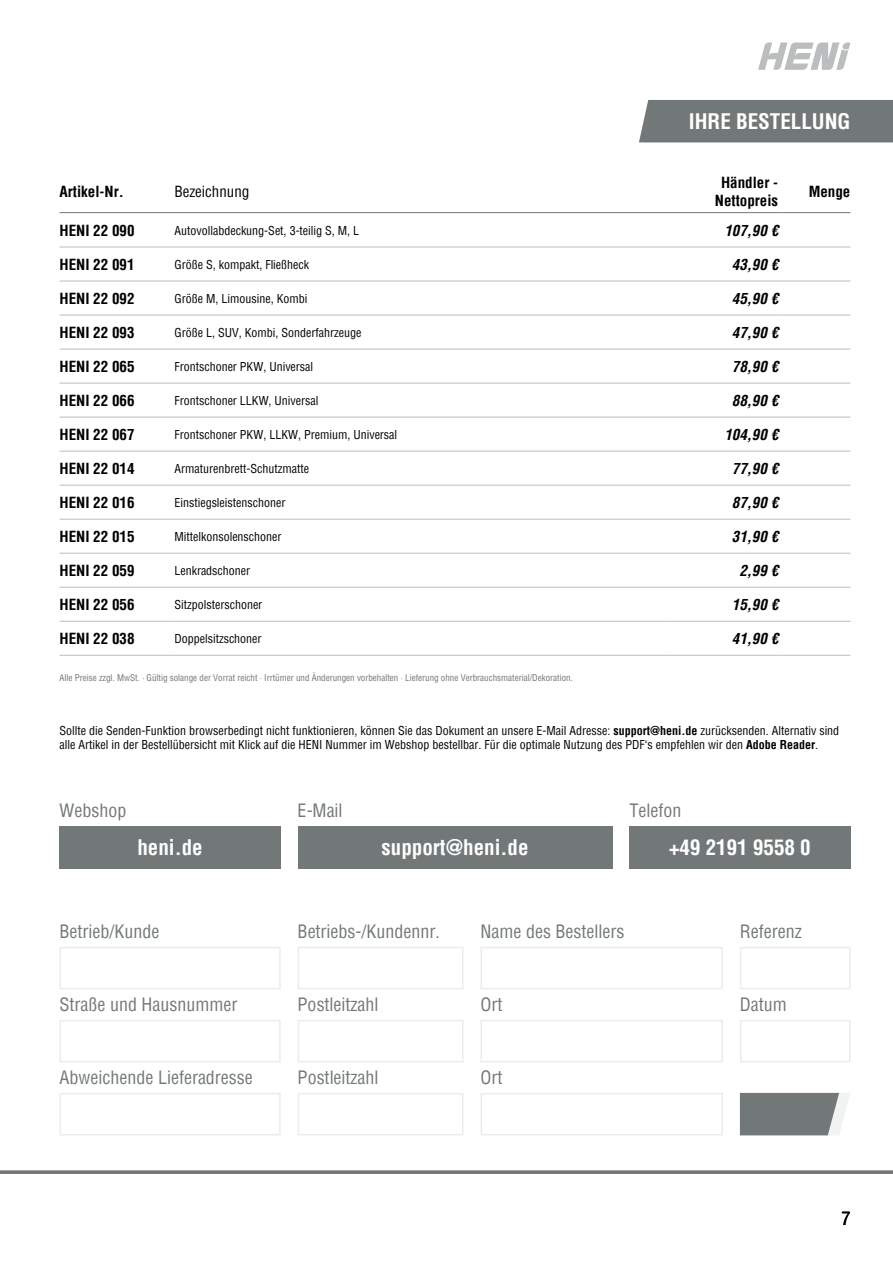
<style>
.page{position:relative;width:893px;height:1263px;background:#fff}
.page>*{position:absolute;margin:0;border:0;box-sizing:border-box;transform-origin:0 0}
.t1{font:700 condensed 21px "Helvetica";color:#fff}
.t2{font:condensed 18px "Helvetica";color:#727777}
.t3{font:condensed 18px "Helvetica";color:#000}
.t4{font:700 condensed 15px/18px "Helvetica";color:#000;text-align:center}
.t5{font:italic 700 condensed 15px "Helvetica";color:#000}
.t6{font:condensed 15px "Helvetica";color:#000}
.t7{font:condensed 12px/14.4px "Helvetica";color:#000}
.t8{font:condensed 9px "Helvetica";color:#727777}
.s1{font-weight:700}
</style>
<div class="page">
<svg style="left:758px;top:43px;width:92px;height:27px"></svg>
<hr style="left:0;top:1171px;width:893px;height:3px;background:#727777">
<div style="left:639px;top:100px;width:254px;height:42px;background:#727777"></div>
<hr style="left:60px;top:212px;width:110px;height:1px;background:#727777">
<hr style="left:170px;top:212px;width:502px;height:1px;background:#727777">
<hr style="left:672px;top:212px;width:110px;height:1px;background:#727777">
<hr style="left:782px;top:212px;width:68px;height:1px;background:#727777">
<hr style="left:60px;top:655px;width:110px;height:1px;background:#babebe">
<hr style="left:170px;top:655px;width:502px;height:1px;background:#babebe">
<hr style="left:672px;top:655px;width:110px;height:1px;background:#babebe">
<hr style="left:782px;top:655px;width:68px;height:1px;background:#babebe">
<hr style="left:60px;top:247px;width:110px;height:1px;background:#babebe">
<hr style="left:170px;top:247px;width:502px;height:1px;background:#babebe">
<hr style="left:672px;top:247px;width:110px;height:1px;background:#babebe">
<hr style="left:782px;top:247px;width:68px;height:1px;background:#babebe">
<hr style="left:60px;top:281px;width:110px;height:1px;background:#babebe">
<hr style="left:170px;top:281px;width:502px;height:1px;background:#babebe">
<hr style="left:672px;top:281px;width:110px;height:1px;background:#babebe">
<hr style="left:782px;top:281px;width:68px;height:1px;background:#babebe">
<hr style="left:60px;top:315px;width:110px;height:1px;background:#babebe">
<hr style="left:170px;top:315px;width:502px;height:1px;background:#babebe">
<hr style="left:672px;top:315px;width:110px;height:1px;background:#babebe">
<hr style="left:782px;top:315px;width:68px;height:1px;background:#babebe">
<hr style="left:60px;top:349px;width:110px;height:1px;background:#babebe">
<hr style="left:170px;top:349px;width:502px;height:1px;background:#babebe">
<hr style="left:672px;top:349px;width:110px;height:1px;background:#babebe">
<hr style="left:782px;top:349px;width:68px;height:1px;background:#babebe">
<hr style="left:60px;top:383px;width:110px;height:1px;background:#babebe">
<hr style="left:170px;top:383px;width:502px;height:1px;background:#babebe">
<hr style="left:672px;top:383px;width:110px;height:1px;background:#babebe">
<hr style="left:782px;top:383px;width:68px;height:1px;background:#babebe">
<hr style="left:60px;top:417px;width:110px;height:1px;background:#babebe">
<hr style="left:170px;top:417px;width:502px;height:1px;background:#babebe">
<hr style="left:672px;top:417px;width:110px;height:1px;background:#babebe">
<hr style="left:782px;top:417px;width:68px;height:1px;background:#babebe">
<hr style="left:60px;top:451px;width:110px;height:1px;background:#babebe">
<hr style="left:170px;top:451px;width:502px;height:1px;background:#babebe">
<hr style="left:672px;top:451px;width:110px;height:1px;background:#babebe">
<hr style="left:782px;top:451px;width:68px;height:1px;background:#babebe">
<hr style="left:60px;top:485px;width:110px;height:1px;background:#babebe">
<hr style="left:170px;top:485px;width:502px;height:1px;background:#babebe">
<hr style="left:672px;top:485px;width:110px;height:1px;background:#babebe">
<hr style="left:782px;top:485px;width:68px;height:1px;background:#babebe">
<hr style="left:60px;top:519px;width:110px;height:1px;background:#babebe">
<hr style="left:170px;top:519px;width:502px;height:1px;background:#babebe">
<hr style="left:672px;top:519px;width:110px;height:1px;background:#babebe">
<hr style="left:782px;top:519px;width:68px;height:1px;background:#babebe">
<hr style="left:60px;top:553px;width:110px;height:1px;background:#babebe">
<hr style="left:170px;top:553px;width:502px;height:1px;background:#babebe">
<hr style="left:672px;top:553px;width:110px;height:1px;background:#babebe">
<hr style="left:782px;top:553px;width:68px;height:1px;background:#babebe">
<hr style="left:60px;top:587px;width:110px;height:1px;background:#babebe">
<hr style="left:170px;top:587px;width:502px;height:1px;background:#babebe">
<hr style="left:672px;top:587px;width:110px;height:1px;background:#babebe">
<hr style="left:782px;top:587px;width:68px;height:1px;background:#babebe">
<hr style="left:60px;top:621px;width:110px;height:1px;background:#babebe">
<hr style="left:170px;top:621px;width:502px;height:1px;background:#babebe">
<hr style="left:672px;top:621px;width:110px;height:1px;background:#babebe">
<hr style="left:782px;top:621px;width:68px;height:1px;background:#babebe">
<div style="left:60px;top:826px;width:221px;height:42px;background:#727777"></div>
<div style="left:298px;top:826px;width:314px;height:42px;background:#727777"></div>
<div style="left:629px;top:826px;width:221px;height:42px;background:#727777"></div>
<div style="left:740px;top:947px;width:110px;height:42px;border:2px solid #ebecec"></div>
<div style="left:60px;top:947px;width:221px;height:42px;border:2px solid #ebecec"></div>
<div style="left:298px;top:947px;width:165px;height:42px;border:2px solid #ebecec"></div>
<div style="left:480px;top:947px;width:243px;height:42px;border:2px solid #ebecec"></div>
<div style="left:60px;top:1020px;width:221px;height:42px;border:2px solid #ebecec"></div>
<div style="left:298px;top:1020px;width:165px;height:42px;border:2px solid #ebecec"></div>
<div style="left:480px;top:1020px;width:243px;height:42px;border:2px solid #ebecec"></div>
<div style="left:740px;top:1020px;width:110px;height:42px;border:2px solid #ebecec"></div>
<div style="left:60px;top:1093px;width:221px;height:42px;border:2px solid #ebecec"></div>
<div style="left:298px;top:1093px;width:165px;height:42px;border:2px solid #ebecec"></div>
<div style="left:480px;top:1093px;width:243px;height:42px;border:2px solid #ebecec"></div>
<svg style="left:740px;top:1093px;width:110px;height:42px;background:#858a8a"></svg>
<h1 class="t1" style="left:689px;top:108px;width:163px">IHRE BESTELLUNG</h1>
<p class="t4" style="left:60px;top:182px;width:66px">Artikel-Nr.</p>
<p class="t6" style="left:174px;top:182px;width:76px">Bezeichnung</p>
<p class="t4" style="left:715px;top:173px;width:65px">Händler -<br>Nettopreis</p>
<p class="t4" style="left:809px;top:182px;width:43px">Menge</p>
<p class="t4" style="left:60px;top:221px;width:76px">HENI 22 090</p>
<p class="t7" style="left:174px;top:223px;width:186px">Autovollabdeckung-Set, 3-teilig S, M, L</p>
<p class="t5" style="left:724px;top:220px;width:55px">107,90 €</p>
<p class="t4" style="left:60px;top:255px;width:76px">HENI 22 091</p>
<p class="t7" style="left:174px;top:257px;width:136px">Größe S, kompakt, Fließheck</p>
<p class="t5" style="left:732px;top:254px;width:48px">43,90 €</p>
<p class="t4" style="left:60px;top:289px;width:76px">HENI 22 092</p>
<p class="t7" style="left:174px;top:291px;width:134px">Größe M, Limousine, Kombi</p>
<p class="t5" style="left:732px;top:288px;width:48px">45,90 €</p>
<p class="t4" style="left:60px;top:323px;width:76px">HENI 22 093</p>
<p class="t7" style="left:174px;top:325px;width:188px">Größe L, SUV, Kombi, Sonderfahrzeuge</p>
<p class="t5" style="left:732px;top:322px;width:48px">47,90 €</p>
<p class="t4" style="left:60px;top:357px;width:76px">HENI 22 065</p>
<p class="t7" style="left:174px;top:359px;width:140px">Frontschoner PKW, Universal</p>
<p class="t5" style="left:732px;top:356px;width:48px">78,90 €</p>
<p class="t4" style="left:60px;top:391px;width:76px">HENI 22 066</p>
<p class="t7" style="left:174px;top:393px;width:146px">Frontschoner LLKW, Universal</p>
<p class="t5" style="left:732px;top:390px;width:48px">88,90 €</p>
<p class="t4" style="left:60px;top:425px;width:76px">HENI 22 067</p>
<p class="t7" style="left:174px;top:427px;width:224px">Frontschoner PKW, LLKW, Premium, Universal</p>
<p class="t5" style="left:724px;top:424px;width:55px">104,90 €</p>
<p class="t4" style="left:60px;top:459px;width:76px">HENI 22 014</p>
<p class="t7" style="left:174px;top:461px;width:136px">Armaturenbrett-Schutzmatte</p>
<p class="t5" style="left:732px;top:458px;width:48px">77,90 €</p>
<p class="t4" style="left:60px;top:493px;width:76px">HENI 22 016</p>
<p class="t7" style="left:174px;top:495px;width:113px">Einstiegsleistenschoner</p>
<p class="t5" style="left:732px;top:492px;width:48px">87,90 €</p>
<p class="t4" style="left:60px;top:527px;width:76px">HENI 22 015</p>
<p class="t7" style="left:174px;top:529px;width:109px">Mittelkonsolenschoner</p>
<p class="t5" style="left:732px;top:526px;width:48px">31,90 €</p>
<p class="t4" style="left:60px;top:561px;width:76px">HENI 22 059</p>
<p class="t7" style="left:174px;top:563px;width:77px">Lenkradschoner</p>
<p class="t5" style="left:739px;top:560px;width:40px">2,99 €</p>
<p class="t4" style="left:60px;top:595px;width:76px">HENI 22 056</p>
<p class="t7" style="left:174px;top:597px;width:89px">Sitzpolsterschoner</p>
<p class="t5" style="left:732px;top:594px;width:48px">15,90 €</p>
<p class="t4" style="left:60px;top:629px;width:76px">HENI 22 038</p>
<p class="t7" style="left:174px;top:631px;width:89px">Doppelsitzschoner</p>
<p class="t5" style="left:732px;top:628px;width:48px">41,90 €</p>
<p class="t8" style="left:60px;top:672px;width:515px">Alle Preise zzgl. MwSt. · Gültig solange der Vorrat reicht · Irrtümer und Änderungen vorbehalten · Lieferung ohne Verbrauchsmaterial/Dekoration.</p>
<p class="t7" style="left:60px;top:723px;width:781px">Sollte die Senden-Funktion browserbedingt nicht funktionieren, können Sie das Dokument an unsere E-Mail Adresse: <span class="s1">support@heni.de</span> zurücksenden. Alternativ sind alle Artikel in der Bestellübersicht mit Klick auf die HENI Nummer im Webshop bestellbar. Für die optimale Nutzung des PDF‘s empfehlen wir den <span class="s1">Adobe Reader</span>.</p>
<h2 class="t2" style="left:60px;top:799px;width:68px">Webshop</h2>
<h1 class="t1" style="left:137px;top:833px;width:67px">heni.de</h1>
<h2 class="t2" style="left:298px;top:799px;width:46px">E-Mail</h2>
<h1 class="t1" style="left:381px;top:833px;width:148px">support@heni.de</h1>
<h2 class="t2" style="left:629px;top:799px;width:53px">Telefon</h2>
<h1 class="t1" style="left:669px;top:833px;width:143px">+49 2191 9558 0</h1>
<h2 class="t2" style="left:60px;top:920px;width:101px">Betrieb/Kunde</h2>
<h2 class="t2" style="left:298px;top:920px;width:144px">Betriebs-/Kundennr.</h2>
<h2 class="t2" style="left:480px;top:920px;width:145px">Name des Bestellers</h2>
<h2 class="t2" style="left:740px;top:920px;width:63px">Referenz</h2>
<h2 class="t2" style="left:60px;top:993px;width:179px">Straße und Hausnummer</h2>
<h2 class="t2" style="left:298px;top:993px;width:82px">Postleitzahl</h2>
<h2 class="t2" style="left:480px;top:993px;width:23px">Ort</h2>
<h2 class="t2" style="left:740px;top:993px;width:48px">Datum</h2>
<h2 class="t2" style="left:60px;top:1066px;width:195px">Abweichende Lieferadresse</h2>
<h2 class="t2" style="left:298px;top:1066px;width:82px">Postleitzahl</h2>
<h2 class="t2" style="left:480px;top:1066px;width:23px">Ort</h2>
<h2 class="t3" style="left:841px;top:1206px;width:10px">7</h2>
</div>
